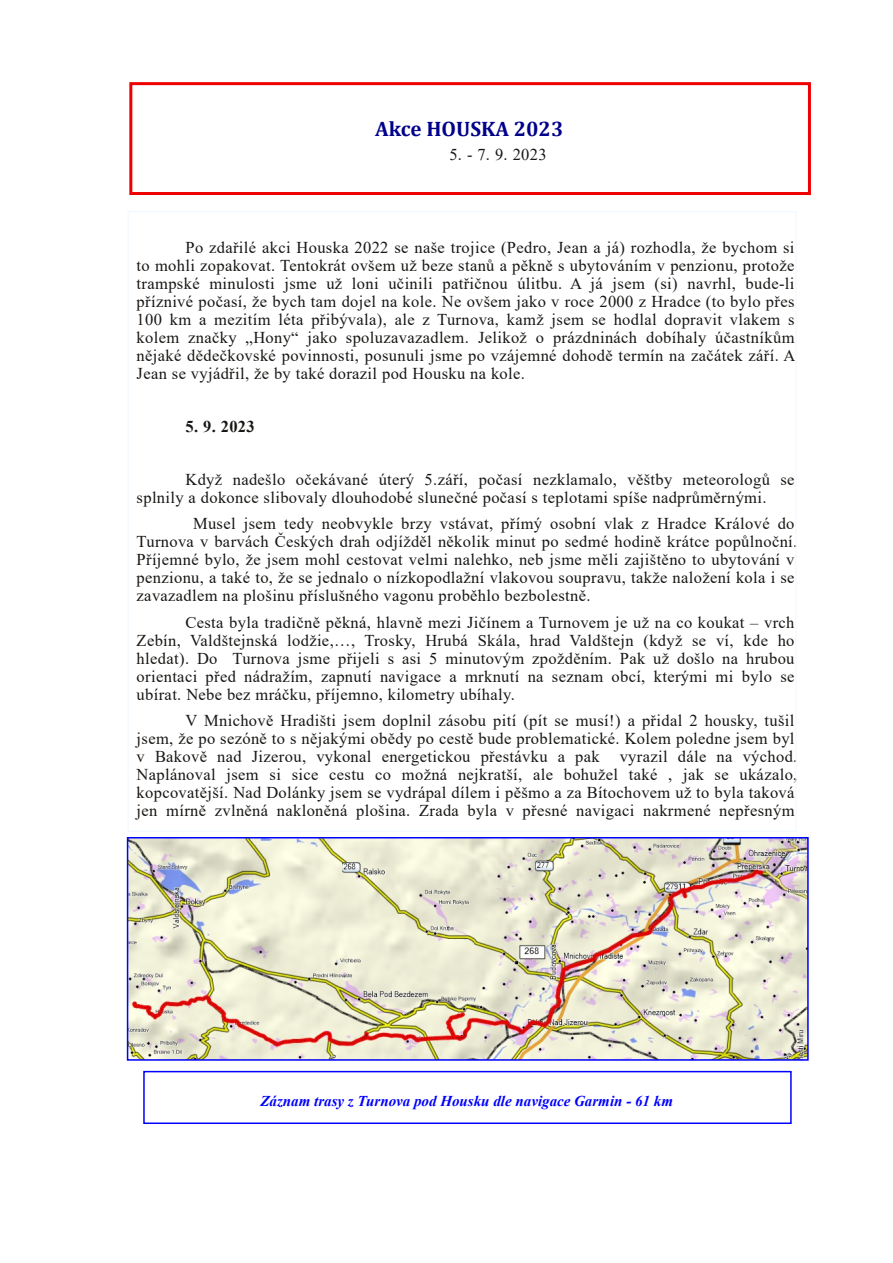
<style>
.page{position:relative;width:893px;height:1263px;background:#fff}
.page>*{position:absolute;margin:0;border:0;box-sizing:border-box;transform-origin:0 0}
.t1{font:700 21px "Cambria";color:#00008b}
.t2{font:16.5px/18px "Times New Roman";letter-spacing:.02em;color:#181715}
.t3{font:700 16.5px "Times New Roman";color:#181715}
.t4{font:italic 700 15px "Times New Roman";color:#00f}
</style>
<div class="page">
<div style="left:129px;top:82px;width:682px;height:113px;border:3px solid #e00"></div>
<img style="left:130px;top:840px;width:676px;height:218px">
<div style="left:127px;top:837px;width:682px;height:224px;border:2px solid #00f"></div>
<div style="left:143px;top:1071px;width:649px;height:53px;border:2px solid #00f"></div>
<p class="t1" style="left:375px;top:116px;width:190px">Akce HOUSKA 2023</p>
<p class="t2" style="left:449px;top:146px;width:99px">5. - 7. 9. 2023</p>
<p class="t2" style="left:137px;top:238px;width:660px;text-align:justify;text-indent:49px">Po zdařilé akci Houska 2022 se naše trojice (Pedro, Jean a já) rozhodla, že bychom si to mohli zopakovat. Tentokrát ovšem už beze stanů a pěkně s ubytováním v penzionu, protože trampské minulosti jsme už loni učinili patřičnou úlitbu. A já jsem (si) navrhl, bude-li příznivé počasí, že bych tam dojel na kole. Ne ovšem jako v roce 2000 z Hradce (to bylo přes 100 km a mezitím léta přibývala), ale z Turnova, kamž jsem se hodlal dopravit vlakem s kolem značky „Hony“ jako spoluzavazadlem. Jelikož o prázdninách dobíhaly účastníkům nějaké dědečkovské povinnosti, posunuli jsme po vzájemné dohodě termín na začátek září. A Jean se vyjádřil, že by také dorazil pod Housku na kole.</p>
<p class="t3" style="left:186px;top:417px;width:71px">5. 9. 2023</p>
<p class="t2" style="left:137px;top:470px;width:659px;text-indent:49px">Když nadešlo očekávané úterý 5.září, počasí nezklamalo, věštby meteorologů se splnily a dokonce slibovaly dlouhodobé slunečné počasí s teplotami spíše nadprůměrnými.</p>
<p class="t2" style="left:137px;top:515px;width:662px;text-indent:56px">Musel jsem tedy neobvykle brzy vstávat, přímý osobní vlak z Hradce Králové do Turnova v barvách Českých drah odjížděl několik minut po sedmé hodině krátce popůlnoční.<br>Příjemné bylo, že jsem mohl cestovat velmi nalehko, neb jsme měli zajištěno to ubytování v penzionu, a také to, že se jednalo o nízkopodlažní vlakovou soupravu, takže naložení kola i se zavazadlem na plošinu příslušného vagonu proběhlo bezbolestně.</p>
<p class="t2" style="left:137px;top:613px;width:659px;text-align:justify;text-indent:49px">Cesta byla tradičně pěkná, hlavně mezi Jičínem a Turnovem je už na co koukat – vrch Zebín, Valdštejnská lodžie,…, Trosky, Hrubá Skála, hrad Valdštejn (když se ví, kde ho hledat). Do Turnova jsme přijeli s asi 5 minutovým zpožděním. Pak už došlo na hrubou orientaci před nádražím, zapnutí navigace a mrknutí na seznam obcí, kterými mi bylo se ubírat. Nebe bez mráčku, příjemno, kilometry ubíhaly.</p>
<p class="t2" style="left:137px;top:712px;width:662px;text-indent:49px">V Mnichově Hradišti jsem doplnil zásobu pití (pít se musí!) a přidal 2 housky, tušil jsem, že po sezóně to s nějakými obědy po cestě bude problematické. Kolem poledne jsem byl v Bakově nad Jizerou, vykonal energetickou přestávku a pak vyrazil dále na východ.<br>Naplánoval jsem si sice cestu co možná nejkratší, ale bohužel také , jak se ukázalo, kopcovatější. Nad Dolánky jsem se vydrápal dílem i pěšmo a za Bítochovem už to byla taková jen mírně zvlněná nakloněná plošina. Zrada byla v přesné navigaci nakrmené nepřesným</p>
<p class="t4" style="left:260px;top:1092px;width:414px">Záznam trasy z Turnova pod Housku dle navigace Garmin - 61 km</p>
</div>
